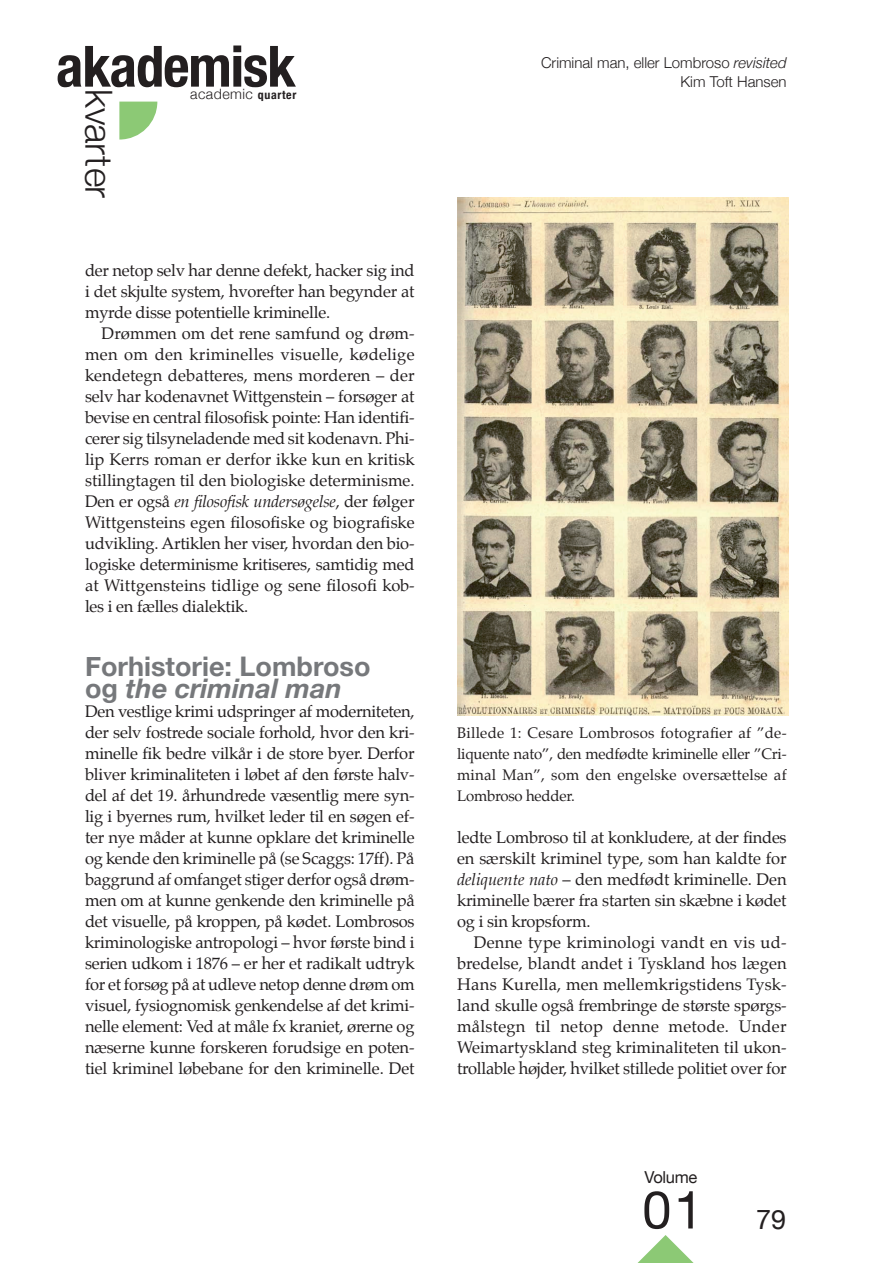
<style>
.page{position:relative;width:893px;height:1263px;background:#fff}
.page>*{position:absolute;margin:0;border:0;box-sizing:border-box;transform-origin:0 0}
.t1{font:700 condensed 57px "Helvetica Neue";letter-spacing:-.02em;color:#231f20}
.t2{font:52.5px "Helvetica Neue";color:#231f20}
.t3{font:300 37.35px "Helvetica Neue";color:#231f20}
.t4{font:700 27px/21.9px "Helvetica Neue";color:#76787b}
.t5{font:16.5px/21px "Palatino";letter-spacing:-.015em;color:#231f20;text-align:justify}
.t6{font:16.5px "Helvetica Neue";letter-spacing:-.02em;color:#231f20}
.t7{font:15px/21px "Palatino";letter-spacing:.015em;color:#231f20;text-align:justify}
.t8{font:300 15px/18.8px "Helvetica Neue";color:#231f20;text-align:right}
.t9{font:300 14.25px "Helvetica Neue";letter-spacing:.03em;color:#231f20}
.s1{font-weight:700;font-stretch:condensed;font-size:11.85px}
.s2{font-style:italic}
.s3{font-size:27px}
</style>
<div class="page">
<svg style="left:637px;top:1235px;width:57px;height:28px"></svg>
<svg style="left:119px;top:102px;width:38px;height:38px"></svg>
<img style="left:457px;top:198px;width:332px;height:518px">
<h1 class="t1" style="left:56px;top:32px;width:241px">akademisk</h1>
<h3 class="t3" style="left:121px;top:89px;width:110px;rotate:90deg">kvarter</h3>
<p class="t9" style="left:190px;top:85px;width:108px">academic <span class="s1">quarter</span></p>
<p class="t5" style="left:85px;top:260px;width:331px">der netop selv har denne defekt, hacker sig ind i det skjulte system, hvorefter han begynder at myrde disse potentielle kriminelle.</p>
<p class="t5" style="left:85px;top:323px;width:331px;text-indent:17px">Drømmen om det rene samfund og drøm&shy;men om den kriminelles visuelle, kødelige kendetegn debatteres, mens morderen – der selv har kodenavnet Wittgenstein – forsøger at bevise en central filosofisk pointe: Han identifi&shy;cerer sig tilsyneladende med sit kodenavn. Phi&shy;lip Kerrs roman er derfor ikke kun en kritisk stillingtagen til den biologiske determinisme.<br>Den er også <span class="s2">en filosofisk undersøgelse</span>, der følger Wittgensteins egen filosofiske og biografiske udvikling. Artiklen her viser, hvordan den bio&shy;logiske determinisme kritiseres, samtidig med at Wittgensteins tidlige og sene filosofi kob&shy;les i en fælles dialektik.</p>
<h3 class="t4" style="left:85px;top:655px;width:287px">Forhistorie: Lombroso og <span class="s2">the criminal man</span></h3>
<p class="t5" style="left:85px;top:701px;width:331px">Den vestlige krimi udspringer af moderniteten, der selv fostrede sociale forhold, hvor den kri&shy;minelle fik bedre vilkår i de store byer. Derfor bliver kriminaliteten i løbet af den første halv&shy;del af det 19. århundrede væsentlig mere syn&shy;lig i byernes rum, hvilket leder til en søgen ef&shy;ter nye måder at kunne opklare det kriminelle og kende den kriminelle på (se Scaggs: 17ff). På baggrund af omfanget stiger derfor også drøm&shy;men om at kunne genkende den kriminelle på det visuelle, på kroppen, på kødet. Lombrosos kriminologiske antropologi – hvor første bind i serien udkom i 1876 – er her et radikalt udtryk for et forsøg på at udleve netop denne drøm om visuel, fysiognomisk genkendelse af det krimi&shy;nelle element: Ved at måle fx kraniet, ørerne og næserne kunne forskeren forudsige en poten&shy;tiel kriminel løbebane for den kriminelle. Det</p>
<p class="t8" style="left:541px;top:53px;width:247px">Criminal man, eller Lombroso <span class="s2">revisited<br></span>Kim Toft Hansen</p>
<p class="t7" style="left:457px;top:722px;width:331px">Billede 1: Cesare Lombrosos fotografier af ”de&shy;liquente nato”, den medfødte kriminelle eller ”Cri&shy;minal Man”, som den engelske oversættelse af Lombroso hedder.</p>
<p class="t5" style="left:457px;top:827px;width:331px">ledte Lombroso til at konkludere, at der findes en særskilt kriminel type, som han kaldte for <span class="s2">deliquente nato</span> – den medfødt kriminelle. Den kriminelle bærer fra starten sin skæbne i kødet og i sin kropsform.</p>
<p class="t5" style="left:457px;top:932px;width:331px;text-indent:17px">Denne type kriminologi vandt en vis ud&shy;bredelse, blandt andet i Tyskland hos lægen Hans Kurella, men mellemkrigstidens Tysk&shy;land skulle også frembringe de største spørgs&shy;målstegn til netop denne metode. Under Weimartyskland steg kriminaliteten til ukon&shy;trollable højder, hvilket stillede politiet over for</p>
<p class="t6" style="left:645px;top:1167px;width:54px">Volume</p>
<h2 class="t2" style="left:642px;top:1178px;width:146px">01 <span class="s3">79</span></h2>
</div>
